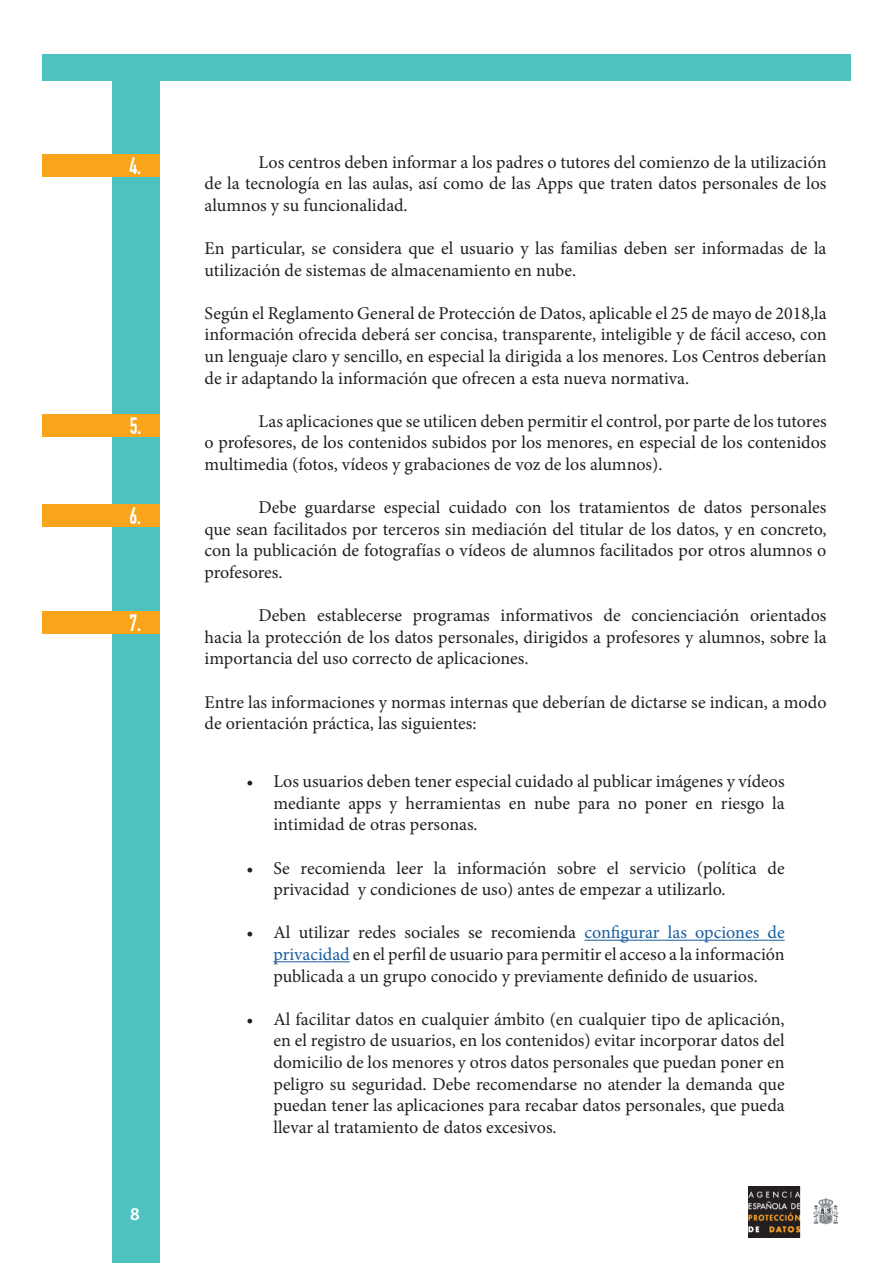
<style>
.page{position:relative;width:893px;height:1263px;background:#fff}
.page>*{position:absolute;margin:0;border:0;box-sizing:border-box;transform-origin:0 0}
.t1{font:700 23.1px "DIN Condensed";color:#fff;scale:.91 1}
.t2{font:18px/21.6px "Minion Pro";color:#231f20;text-align:justify}
.t3{font:600 18px "Myriad Pro";color:#fff}
.s1{color:#175d9e}
</style>
<div class="page">
<div style="left:42px;top:54px;width:809px;height:27px;background:#4ec2c1"></div>
<div style="left:112px;top:1186px;width:47px;height:77px;background:#4ec2c1"></div>
<img style="left:748px;top:1186px;width:91px;height:51px">
<div style="left:112px;top:81px;width:47px;height:1110px;background:#4ec2c1"></div>
<hr style="left:584px;top:940px;width:201px;height:1px;background:#175d9e">
<hr style="left:273px;top:961px;width:77px;height:1px;background:#175d9e">
<div style="left:42px;top:154px;width:117px;height:23px;background:#f9a51b"></div>
<div style="left:42px;top:414px;width:118px;height:22px;background:#f9a51b"></div>
<div style="left:42px;top:504px;width:117px;height:22px;background:#f9a51b"></div>
<div style="left:42px;top:611px;width:117px;height:23px;background:#f9a51b"></div>
<p class="t1" style="left:129px;top:152px;width:14px">4.</p>
<p class="t1" style="left:130px;top:412px;width:14px">5.</p>
<p class="t1" style="left:129px;top:502px;width:14px">6.</p>
<p class="t1" style="left:129px;top:609px;width:14px">7.</p>
<p class="t3" style="left:130px;top:1202px;width:11px">8</p>
<p class="t2" style="left:205px;top:151px;width:623px;text-indent:54px">Los centros deben informar a los padres o tutores del comienzo de la utilización de la tecnología en las aulas, así como de las Apps que traten datos personales de los alumnos y su funcionalidad.</p>
<p class="t2" style="left:205px;top:237px;width:623px">En particular, se considera que el usuario y las familias deben ser informadas de la utilización de sistemas de almacenamiento en nube.</p>
<p class="t2" style="left:205px;top:302px;width:623px">Según el Reglamento General de Protección de Datos, aplicable el 25 de mayo de 2018,la información ofrecida deberá ser concisa, transparente, inteligible y de fácil acceso, con un lenguaje claro y sencillo, en especial la dirigida a los menores. Los Centros deberían de ir adaptando la información que ofrecen a esta nueva normativa.</p>
<p class="t2" style="left:205px;top:410px;width:623px;text-indent:54px">Las aplicaciones que se utilicen deben permitir el control, por parte de los tutores o profesores, de los contenidos subidos por los menores, en especial de los contenidos multimedia (fotos, vídeos y grabaciones de voz de los alumnos).</p>
<p class="t2" style="left:205px;top:497px;width:623px;text-indent:54px">Debe guardarse especial cuidado con los tratamientos de datos personales que sean facilitados por terceros sin mediación del titular de los datos, y en concreto, con la publicación de fotografías o vídeos de alumnos facilitados por otros alumnos o profesores.</p>
<p class="t2" style="left:205px;top:605px;width:623px;text-indent:54px">Deben establecerse programas informativos de concienciación orientados hacia la protección de los datos personales, dirigidos a profesores y alumnos, sobre la importancia del uso correcto de aplicaciones.</p>
<p class="t2" style="left:205px;top:691px;width:623px">Entre las informaciones y normas internas que deberían de dictarse se indican, a modo de orientación práctica, las siguientes:</p>
<p class="t2" style="left:273px;top:771px;width:513px;text-indent:-27px">• Los usuarios deben tener especial cuidado al publicar imágenes y vídeos mediante apps y herramientas en nube para no poner en riesgo la intimidad de otras personas.</p>
<p class="t2" style="left:273px;top:857px;width:513px;text-indent:-27px">• Se recomienda leer la información sobre el servicio (política de privacidad y condiciones de uso) antes de empezar a utilizarlo.</p>
<p class="t2" style="left:273px;top:922px;width:513px;text-indent:-27px">• Al utilizar redes sociales se recomienda <span class="s1">configurar las opciones de privacidad</span> en el perfil de usuario para permitir el acceso a la información publicada a un grupo conocido y previamente definido de usuarios.</p>
<p class="t2" style="left:273px;top:1008px;width:513px;text-indent:-27px">• Al facilitar datos en cualquier ámbito (en cualquier tipo de aplicación, en el registro de usuarios, en los contenidos) evitar incorporar datos del domicilio de los menores y otros datos personales que puedan poner en peligro su seguridad. Debe recomendarse no atender la demanda que puedan tener las aplicaciones para recabar datos personales, que pueda llevar al tratamiento de datos excesivos.</p>
</div>
